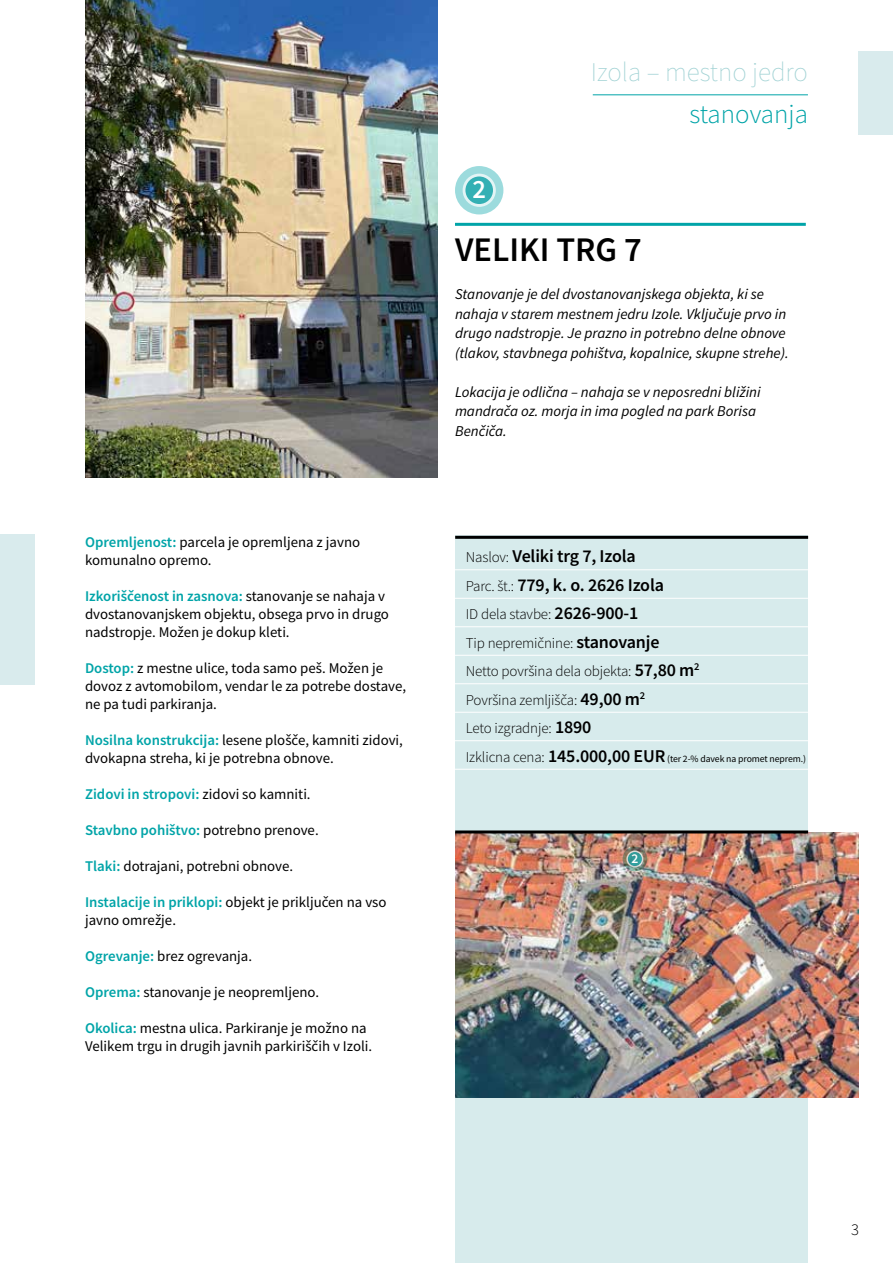
<style>
.page{position:relative;width:893px;height:1263px;background:#fff}
.page>*{position:absolute;margin:0;border:0;box-sizing:border-box;transform-origin:0 0}
.t1{font:600 34.5px "Source Sans Pro";color:#000}
.t2{font:200 27px "Source Sans Pro";color:#a1d2d4}
.t3{font:300 27px "Source Sans Pro";color:#00a4a8}
.t4{font:600 26.55px "Source Sans Pro";color:#fff}
.t5{font:600 18px/28.5px "Source Sans Pro";letter-spacing:-.01em;color:#000}
.t6{font:300 16.5px "Source Sans Pro";color:#000}
.t7{font:italic 15px/19.5px "Source Sans Pro";color:#000}
.t8{font:300 15px/28.5px "Source Sans Pro";letter-spacing:-.01em;color:#000}
.t9{font:14.85px/18px "Source Sans Pro";color:#000}
.t10{font:600 14.85px "Source Sans Pro";color:#00a4a8}
.t11{font:600 13.5px "Source Sans Pro";color:#fff}
.t12{font:9.75px "Source Sans Pro";letter-spacing:-.01em;color:#000}
.s1{font-weight:600;color:#00a4a8}
.s2{font-weight:400;color:#000}
.s3{font-weight:300;font-size:15px}
.s4{font-weight:600;font-size:18px}
</style>
<div class="page">
<hr style="left:593px;top:95px;width:215px;height:1px;background:#00a4a8">
<div style="left:859px;top:51px;width:34px;height:83px;background:#d9ebed"></div>
<hr style="left:455px;top:223px;width:351px;height:3px;background:#00a4a8">
<img style="left:85px;top:0;width:353px;height:477px">
<div style="left:455px;top:536px;width:353px;height:727px;background:#d7ebec"></div>
<hr style="left:455px;top:569px;width:353px;height:1px;background:#fff">
<hr style="left:455px;top:626px;width:353px;height:1px;background:#fff">
<hr style="left:455px;top:683px;width:353px;height:1px;background:#fff">
<hr style="left:455px;top:740px;width:353px;height:1px;background:#fff">
<hr style="left:455px;top:769px;width:353px;height:1px;background:#fff">
<hr style="left:455px;top:598px;width:353px;height:1px;background:#fff">
<hr style="left:455px;top:655px;width:353px;height:1px;background:#fff">
<hr style="left:455px;top:712px;width:353px;height:1px;background:#fff">
<hr style="left:455px;top:536px;width:353px;height:3px;background:#000">
<img style="left:455px;top:833px;width:404px;height:264px">
<div style="left:0;top:534px;width:34px;height:151px;background:#d9ebed"></div>
<hr style="left:455px;top:830px;width:353px;height:3px;background:#000">
<svg style="left:622px;top:847px;width:25px;height:24px"></svg>
<div style="left:626px;top:850px;width:17px;height:17px;border:2px solid #fff;border-radius:50%"></div>
<svg style="left:628px;top:852px;width:14px;height:14px"></svg>
<svg style="left:455px;top:166px;width:48px;height:48px"></svg>
<svg style="left:464px;top:175px;width:30px;height:30px"></svg>
<div style="left:463px;top:174px;width:33px;height:33px;border:3px solid #fff;border-radius:50%"></div>
<div style="left:465px;top:176px;width:28px;height:28px;background:#34b0b4;border-radius:50%"></div>
<p class="t9" style="left:85px;top:533px;width:277px"><span class="s1">Opremljenost:</span> parcela je opremljena z javno komunalno opremo.</p>
<p class="t9" style="left:85px;top:587px;width:305px"><span class="s1">Izkoriščenost in zasnova:</span> stanovanje se nahaja v dvostanovanjskem objektu, obsega prvo in drugo nadstropje. Možen je dokup kleti.</p>
<p class="t9" style="left:85px;top:659px;width:323px"><span class="s1">Dostop:</span> z mestne ulice, toda samo peš. Možen je dovoz z avtomobilom, vendar le za potrebe dostave, ne pa tudi parkiranja.</p>
<p class="t9" style="left:85px;top:731px;width:319px"><span class="s1">Nosilna konstrukcija:</span> lesene plošče, kamniti zidovi, dvokapna streha, ki je potrebna obnove.</p>
<p class="t10" style="left:85px;top:784px;width:227px">Zidovi in stropovi: <span class="s2">zidovi so kamniti.</span></p>
<p class="t10" style="left:85px;top:820px;width:235px">Stavbno pohištvo: <span class="s2">potrebno prenove.</span></p>
<p class="t9" style="left:85px;top:857px;width:210px"><span class="s1">Tlaki:</span> dotrajani, potrebni obnove.</p>
<p class="t9" style="left:85px;top:893px;width:303px"><span class="s1">Instalacije in priklopi:</span> objekt je priključen na vso javno omrežje.</p>
<p class="t9" style="left:85px;top:947px;width:169px"><span class="s1">Ogrevanje:</span> brez ogrevanja.</p>
<p class="t9" style="left:85px;top:983px;width:236px"><span class="s1">Oprema:</span> stanovanje je neopremljeno.</p>
<p class="t9" style="left:85px;top:1019px;width:289px"><span class="s1">Okolica:</span> mestna ulica. Parkiranje je možno na<br>Velikem trgu in drugih javnih parkiriščih v Izoli.</p>
<h3 class="t4" style="left:472px;top:172px;width:15px">2</h3>
<h2 class="t2" style="left:591px;top:55px;width:219px">Izola – mestno jedro</h2>
<h2 class="t3" style="left:689px;top:97px;width:120px">stanovanja</h2>
<h1 class="t1" style="left:455px;top:227px;width:188px">VELIKI TRG 7</h1>
<p class="t7" style="left:455px;top:284px;width:335px">Stanovanje je del dvostanovanjskega objekta, ki se nahaja v starem mestnem jedru Izole. Vključuje prvo in drugo nadstropje. Je prazno in potrebno delne obnove (tlakov, stavbnega pohištva, kopalnice, skupne strehe).</p>
<p class="t7" style="left:455px;top:382px;width:307px">Lokacija je odlična – nahaja se v neposredni bližini mandrača oz. morja in ima pogled na park Borisa<br>Benčiča.</p>
<p class="t5" style="left:466px;top:542px;width:200px"><span class="s3">Naslov:</span> Veliki trg 7, Izola<br><span class="s3">Parc. št.:</span> 779, k. o. 2626 Izola</p>
<p class="t8" style="left:466px;top:600px;width:235px">ID dela stavbe: <span class="s4">2626-900-1<br></span>Tip nepremičnine: <span class="s4">stanovanje<br></span>Netto površina dela objekta: <span class="s4">57,80 m</span><sup>2<br></sup>Površina zemljišča: <span class="s4">49,00 m</span><sup>2<br></sup>Leto izgradnje: <span class="s4">1890</span></p>
<p class="t12" style="left:466px;top:752px;width:342px"><span class="s3">Izklicna cena:</span> <span class="s4">145.000,00 EUR</span> (ter 2-% davek na promet neprem.)</p>
<p class="t11" style="left:631px;top:850px;width:8px">2</p>
<p class="t6" style="left:851px;top:1219px;width:9px">3</p>
</div>
